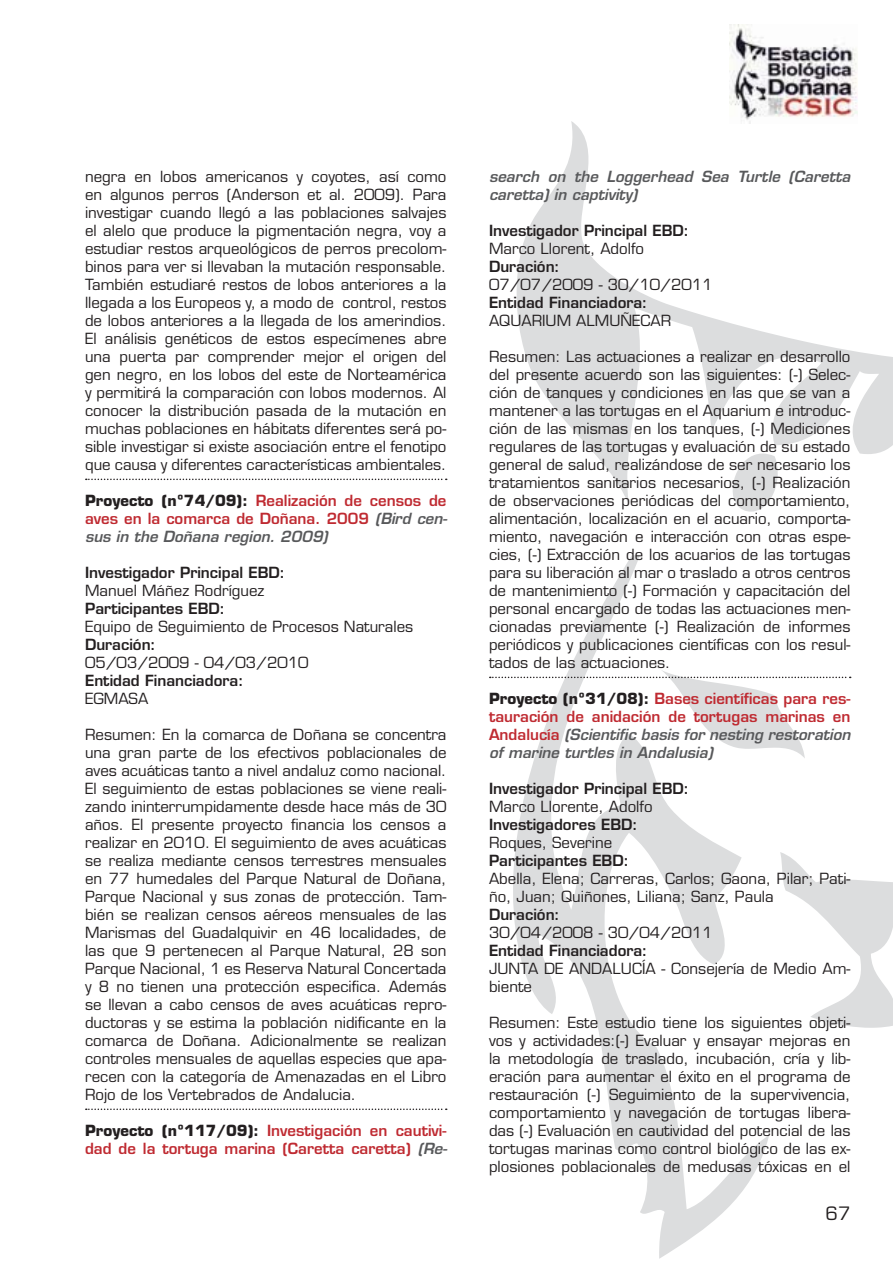
<style>
.page{position:relative;width:893px;height:1263px;background:#fff}
.page>*{position:absolute;margin:0;border:0;box-sizing:border-box;transform-origin:0 0}
.t1{font:18px "Eurostile";color:#231f20}
.t2{font:15px/18px "Eurostile";color:#231f20;text-align:justify}
.t3{font:600 15px/18px "Eurostile";color:#bf2a31;text-align:justify}
.t4{font:600 15px "Eurostile";color:#231f20}
.t5{font:italic 600 15px/18px "Eurostile";color:#58595b}
.s1{font-weight:700;color:#231f20}
.s2{font-style:italic;color:#58595b}
</style>
<div class="page">
<svg style="left:516px;top:121px;width:377px;height:384px"></svg>
<svg style="left:724px;top:454px;width:54px;height:58px"></svg>
<svg style="left:513px;top:555px;width:256px;height:704px"></svg>
<svg style="left:780px;top:852px;width:113px;height:176px"></svg>
<img style="left:730px;top:24px;width:127px;height:100px">
<svg style="left:86px;top:479px;width:361px;height:1px"></svg>
<svg style="left:86px;top:1109px;width:361px;height:1px"></svg>
<svg style="left:490px;top:665px;width:361px;height:94px"></svg>
<p class="t2" style="left:85px;top:169px;width:363px">negra en lobos americanos y coyotes, así como en algunos perros (Anderson et al. 2009). Para investigar cuando llegó a las poblaciones salvajes el alelo que produce la pigmentación negra, voy a estudiar restos arqueológicos de perros precolom&shy;binos para ver si llevaban la mutación responsable.<br>También estudiaré restos de lobos anteriores a la llegada a los Europeos y, a modo de control, restos de lobos anteriores a la llegada de los amerindios.<br>El análisis genéticos de estos especímenes abre una puerta par comprender mejor el origen del gen negro, en los lobos del este de Norteamérica y permitirá la comparación con lobos modernos. Al conocer la distribución pasada de la mutación en muchas poblaciones en hábitats diferentes será po&shy;sible investigar si existe asociación entre el fenotipo que causa y diferentes características ambientales.</p>
<p class="t3" style="left:85px;top:493px;width:364px"><span class="s1">Proyecto (nº74/09):</span> Realización de censos de aves en la comarca de Doñana. 2009 <span class="s2">(Bird cen&shy;sus in the Doñana region. 2009)</span></p>
<p class="t4" style="left:85px;top:567px;width:202px">Investigador Principal EBD:</p>
<p class="t2" style="left:85px;top:583px;width:181px">Manuel Máñez Rodríguez</p>
<p class="t4" style="left:85px;top:603px;width:141px">Participantes EBD:</p>
<p class="t2" style="left:85px;top:619px;width:330px">Equipo de Seguimiento de Procesos Naturales</p>
<p class="t4" style="left:85px;top:639px;width:72px">Duración:</p>
<p class="t2" style="left:85px;top:655px;width:225px">05/03/2009 - 04/03/2010</p>
<p class="t4" style="left:85px;top:675px;width:160px">Entidad Financiadora:</p>
<p class="t2" style="left:85px;top:691px;width:65px">EGMASA</p>
<p class="t2" style="left:85px;top:727px;width:363px">Resumen: En la comarca de Doñana se concentra una gran parte de los efectivos poblacionales de aves acuáticas tanto a nivel andaluz como nacional.<br>El seguimiento de estas poblaciones se viene reali&shy;zando ininterrumpidamente desde hace más de 30 años. El presente proyecto financia los censos a realizar en 2010. El seguimiento de aves acuáticas se realiza mediante censos terrestres mensuales en 77 humedales del Parque Natural de Doñana, Parque Nacional y sus zonas de protección. Tam&shy;bién se realizan censos aéreos mensuales de las Marismas del Guadalquivir en 46 localidades, de las que 9 pertenecen al Parque Natural, 28 son Parque Nacional, 1 es Reserva Natural Concertada y 8 no tienen una protección especifica. Además se llevan a cabo censos de aves acuáticas repro&shy;ductoras y se estima la población nidificante en la comarca de Doñana. Adicionalmente se realizan controles mensuales de aquellas especies que apa&shy;recen con la categoría de Amenazadas en el Libro Rojo de los Vertebrados de Andalucia.</p>
<p class="t3" style="left:85px;top:1123px;width:364px"><span class="s1">Proyecto (nº117/09):</span> Investigación en cautivi&shy;dad de la tortuga marina (Caretta caretta) <span class="s2">(Re-</span></p>
<p class="t5" style="left:489px;top:169px;width:363px">search on the Loggerhead Sea Turtle (Caretta caretta) in captivity)</p>
<p class="t4" style="left:489px;top:225px;width:202px">Investigador Principal EBD:</p>
<p class="t2" style="left:489px;top:241px;width:157px">Marco Llorent, Adolfo</p>
<p class="t4" style="left:489px;top:261px;width:72px">Duración:</p>
<p class="t2" style="left:489px;top:277px;width:225px">07/07/2009 - 30/10/2011</p>
<p class="t4" style="left:489px;top:297px;width:160px">Entidad Financiadora:</p>
<p class="t2" style="left:489px;top:313px;width:184px">AQUARIUM ALMUÑECAR</p>
<p class="t2" style="left:489px;top:349px;width:363px">Resumen: Las actuaciones a realizar en desarrollo del presente acuerdo son las siguientes: (-) Selec&shy;ción de tanques y condiciones en las que se van a mantener a las tortugas en el Aquarium e introduc&shy;ción de las mismas en los tanques, (-) Mediciones regulares de las tortugas y evaluación de su estado general de salud, realizándose de ser necesario los tratamientos sanitarios necesarios, (-) Realización de observaciones periódicas del comportamiento, alimentación, localización en el acuario, comporta&shy;miento, navegación e interacción con otras espe&shy;cies, (-) Extracción de los acuarios de las tortugas para su liberación al mar o traslado a otros centros de mantenimiento (-) Formación y capacitación del personal encargado de todas las actuaciones men&shy;cionadas previamente (-) Realización de informes periódicos y publicaciones científicas con los resul&shy;tados de las actuaciones.</p>
<p class="t3" style="left:489px;top:691px;width:363px"><span class="s1">Proyecto (nº31/08):</span> Bases científicas para res&shy;tauración de anidación de tortugas marinas en Andalucía <span class="s2">(Scientific basis for nesting restoration of marine turtles in Andalusia)</span></p>
<p class="t4" style="left:489px;top:783px;width:202px">Investigador Principal EBD:</p>
<p class="t2" style="left:489px;top:799px;width:165px">Marco Llorente, Adolfo</p>
<p class="t4" style="left:489px;top:819px;width:150px">Investigadores EBD:</p>
<p class="t2" style="left:489px;top:835px;width:125px">Roques, Severine</p>
<p class="t4" style="left:489px;top:855px;width:141px">Participantes EBD:</p>
<p class="t2" style="left:489px;top:871px;width:363px">Abella, Elena; Carreras, Carlos; Gaona, Pilar; Pati&shy;ño, Juan; Quiñones, Liliana; Sanz, Paula</p>
<p class="t4" style="left:489px;top:909px;width:72px">Duración:</p>
<p class="t2" style="left:489px;top:925px;width:225px">30/04/2008 - 30/04/2011</p>
<p class="t4" style="left:489px;top:945px;width:160px">Entidad Financiadora:</p>
<p class="t2" style="left:489px;top:961px;width:363px">JUNTA DE ANDALUCÍA - Consejería de Medio Am&shy;biente</p>
<p class="t2" style="left:489px;top:1015px;width:363px">Resumen: Este estudio tiene los siguientes objeti&shy;vos y actividades:(-) Evaluar y ensayar mejoras en la metodología de traslado, incubación, cría y lib&shy;eración para aumentar el éxito en el programa de restauración (-) Seguimiento de la supervivencia, comportamiento y navegación de tortugas libera&shy;das (-) Evaluación en cautividad del potencial de las tortugas marinas como control biológico de las ex&shy;plosiones poblacionales de medusas tóxicas en el</p>
<p class="t1" style="left:825px;top:1206px;width:26px">67</p>
</div>
